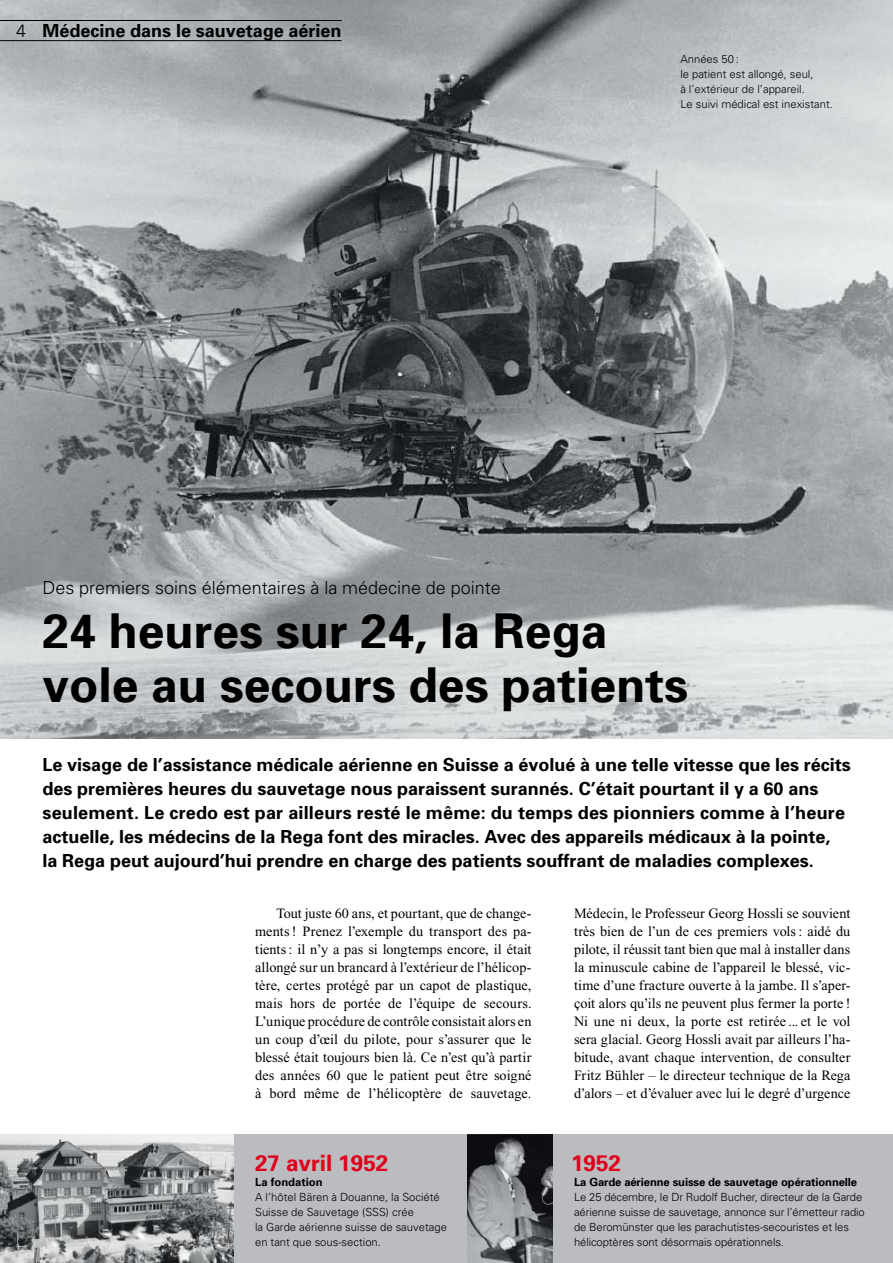
<style>
.page{position:relative;width:893px;height:1263px;background:#fff}
.page>*{position:absolute;margin:0;border:0;box-sizing:border-box;transform-origin:0 0}
.t1{font:700 48px/54px "Univers";color:#000}
.t2{font:700 22.5px "Univers";color:#e0001b}
.t3{font:700 18px/24px "Univers";color:#000}
.t4{font:300 18px "Univers";color:#000}
.t5{font:14.25px/18px "Times";letter-spacing:.005em;color:#000;text-align:justify}
.t6{font:300 11.25px/15px "Univers";letter-spacing:-.01em;color:#000}
.t7{font:700 11.25px "Univers";letter-spacing:-.01em;color:#000}
</style>
<div class="page">
<img style="left:0;top:0;width:893px;height:738px">
<div style="left:0;top:1134px;width:893px;height:129px;background:#babcbf"></div>
<img style="left:0;top:1134px;width:234px;height:129px">
<img style="left:468px;top:1134px;width:85px;height:129px">
<hr style="left:0;top:20px;width:342px;height:1px;background:#000">
<hr style="left:0;top:40px;width:342px;height:1px;background:#000">
<p class="t4" style="left:16px;top:20px;width:12px">4</p>
<h2 class="t3" style="left:43px;top:18px;width:301px">Médecine dans le sauvetage aérien</h2>
<p class="t6" style="left:680px;top:51px;width:154px">Années 50 :<br>le patient est allongé, seul,<br>à l’extérieur de l’appareil.<br>Le suivi médical est inexistant.</p>
<p class="t4" style="left:43px;top:577px;width:460px">Des premiers soins élémentaires à la médecine de pointe</p>
<h3 class="t1" style="left:43px;top:602px;width:647px">24 heures sur 24, la Rega vole au secours des patients</h3>
<p class="t3" style="left:43px;top:752px;width:810px">Le visage de l’assistance médicale aérienne en Suisse a évolué à une telle vitesse que les récits des premières heures du sauvetage nous paraissent surannés. C’était pourtant il y a 60 ans seulement. Le credo est par ailleurs resté le même: du temps des pionniers comme à l’heure actuelle, les médecins de la Rega font des miracles. Avec des appareils médicaux à la pointe,<br>la Rega peut aujourd’hui prendre en charge des patients souffrant de maladies complexes.</p>
<p class="t5" style="left:255px;top:904px;width:278px;text-indent:21px">Tout juste 60 ans, et pourtant, que de change&shy;ments ! Prenez l’exemple du transport des pa&shy;tients: il n’y a pas si longtemps encore, il était allongé sur un brancard à l’extérieur de l’hélicop&shy;tère, certes protégé par un capot de plastique, mais hors de portée de l’équipe de secours.<br>L’unique procédure de contrôle consistait alors en un coup d’œil du pilote, pour s’assurer que le blessé était toujours bien là. Ce n’est qu’à partir des années 60 que le patient peut être soigné à bord même de l’hélicoptère de sauvetage.</p>
<p class="t5" style="left:574px;top:904px;width:278px">Médecin, le Professeur Georg Hossli se souvient très bien de l’un de ces premiers vols : aidé du pilote, il réussit tant bien que mal à installer dans la minuscule cabine de l’appareil le blessé, vic&shy;time d’une fracture ouverte à la jambe. Il s’aper&shy;çoit alors qu’ils ne peuvent plus fermer la porte !<br>Ni une ni deux, la porte est retirée ... et le vol sera glacial. Georg Hossli avait par ailleurs l’ha&shy;bitude, avant chaque intervention, de consulter Fritz Bühler – le directeur technique de la Rega d’alors – et d’évaluer avec lui le degré d’urgence</p>
<p class="t2" style="left:255px;top:1148px;width:135px">27 avril 1952</p>
<p class="t7" style="left:255px;top:1174px;width:69px">La fondation</p>
<p class="t6" style="left:255px;top:1189px;width:193px">A l’hôtel Bären à Douanne, la Société<br>Suisse de Sauvetage (SSS) crée<br>la Garde aérienne suisse de sauvetage en tant que sous-section.</p>
<p class="t2" style="left:571px;top:1148px;width:52px">1952</p>
<p class="t7" style="left:574px;top:1174px;width:285px">La Garde aérienne suisse de sauvetage opérationnelle</p>
<p class="t6" style="left:574px;top:1189px;width:292px">Le 25 décembre, le Dr Rudolf Bucher, directeur de la Garde aérienne suisse de sauvetage, annonce sur l’émetteur radio de Beromünster que les parachutistes-secouristes et les hélicoptères sont désormais opérationnels.</p>
</div>
